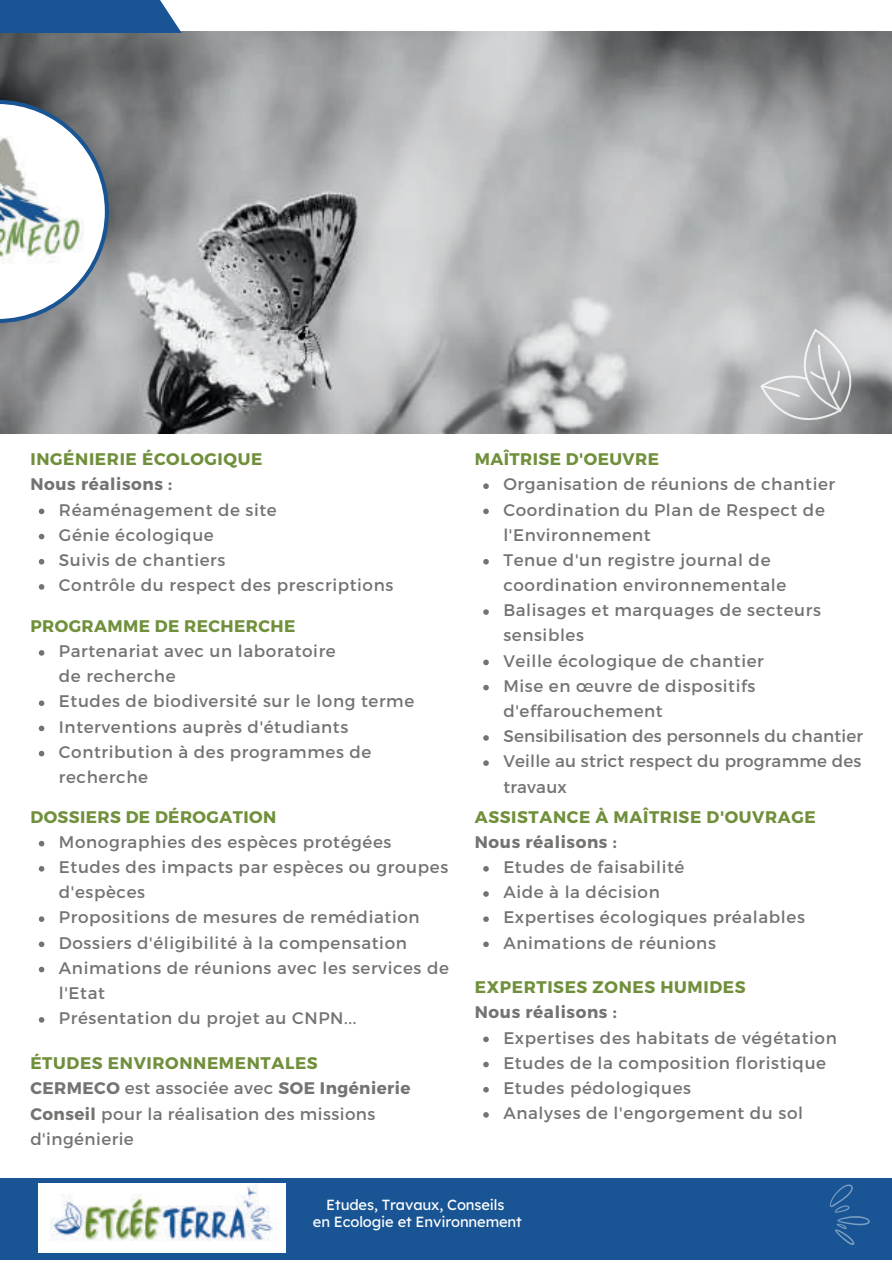
<style>
.page{position:relative;width:892px;height:1263px;background:#fff}
.page>*{position:absolute;margin:0;border:0;box-sizing:border-box;transform-origin:0 0}
.t1{font:16.8px/25.2px "Montserrat";letter-spacing:.035em;color:#757372}
.t2{font:700 16.8px "Montserrat";letter-spacing:.035em;color:#708f3b}
.t3{font:700 16.8px "Montserrat";letter-spacing:.025em;color:#70903b}
.t4{font:700 16.8px "Montserrat";letter-spacing:.035em;color:#757372}
.t5{font:14.7px/17.4px "Lexend Deca";letter-spacing:-.01em;color:#fff;text-align:center}
.s1{font-weight:700;color:#708f3b}
.s2{font-weight:700}
</style>
<div class="page">
<img style="left:0;top:31px;width:891px;height:402px">
<div style="left:0;top:1178px;width:891px;height:81px;background:#195594"></div>
<img style="left:39px;top:1183px;width:246px;height:69px">
<div style="left:0;top:0;width:182px;height:33px;background:#195594"></div>
<svg style="left:760px;top:328px;width:92px;height:96px;background:#bdbfc0"></svg>
<svg style="left:830px;top:1184px;width:40px;height:60px"></svg>
<svg style="left:39px;top:650px;width:5px;height:5px"></svg>
<svg style="left:39px;top:700px;width:5px;height:6px"></svg>
<svg style="left:39px;top:725px;width:5px;height:6px"></svg>
<svg style="left:39px;top:750px;width:5px;height:6px"></svg>
<svg style="left:39px;top:840px;width:5px;height:6px"></svg>
<svg style="left:39px;top:866px;width:5px;height:5px"></svg>
<svg style="left:39px;top:916px;width:5px;height:5px"></svg>
<svg style="left:39px;top:941px;width:5px;height:6px"></svg>
<svg style="left:39px;top:966px;width:5px;height:6px"></svg>
<svg style="left:39px;top:1017px;width:5px;height:5px"></svg>
<svg style="left:39px;top:508px;width:5px;height:6px"></svg>
<svg style="left:39px;top:533px;width:5px;height:6px"></svg>
<svg style="left:39px;top:559px;width:5px;height:5px"></svg>
<svg style="left:39px;top:584px;width:5px;height:5px"></svg>
<svg style="left:0;top:100px;width:109px;height:223px"></svg>
<svg style="left:483px;top:866px;width:5px;height:5px"></svg>
<svg style="left:483px;top:891px;width:5px;height:5px"></svg>
<svg style="left:483px;top:916px;width:5px;height:5px"></svg>
<svg style="left:483px;top:941px;width:5px;height:6px"></svg>
<svg style="left:483px;top:483px;width:5px;height:6px"></svg>
<svg style="left:483px;top:508px;width:5px;height:6px"></svg>
<svg style="left:483px;top:559px;width:5px;height:5px"></svg>
<svg style="left:483px;top:609px;width:5px;height:6px"></svg>
<svg style="left:483px;top:659px;width:5px;height:6px"></svg>
<svg style="left:483px;top:684px;width:5px;height:6px"></svg>
<svg style="left:483px;top:735px;width:5px;height:5px"></svg>
<svg style="left:483px;top:760px;width:5px;height:5px"></svg>
<svg style="left:483px;top:1036px;width:5px;height:6px"></svg>
<svg style="left:483px;top:1061px;width:5px;height:6px"></svg>
<svg style="left:483px;top:1087px;width:5px;height:5px"></svg>
<svg style="left:483px;top:1112px;width:5px;height:5px"></svg>
<p class="t2" style="left:30px;top:449px;width:233px">INGÉNIERIE ÉCOLOGIQUE</p>
<p class="t4" style="left:30px;top:474px;width:143px">Nous réalisons :</p>
<p class="t1" style="left:59px;top:497px;width:336px">Réaménagement de site<br>Génie écologique<br>Suivis de chantiers<br>Contrôle du respect des prescriptions</p>
<p class="t3" style="left:30px;top:615px;width:266px">PROGRAMME DE RECHERCHE</p>
<p class="t1" style="left:59px;top:638px;width:357px">Partenariat avec un laboratoire<br>de recherche<br>Etudes de biodiversité sur le long terme<br>Interventions auprès d'étudiants<br>Contribution à des programmes de recherche</p>
<p class="t3" style="left:30px;top:806px;width:247px">DOSSIERS DE DÉROGATION</p>
<p class="t1" style="left:59px;top:829px;width:391px">Monographies des espèces protégées<br>Etudes des impacts par espèces ou groupes d'espèces<br>Propositions de mesures de remédiation<br>Dossiers d'éligibilité à la compensation<br>Animations de réunions avec les services de l'Etat<br>Présentation du projet au CNPN...</p>
<p class="t1" style="left:30px;top:1050px;width:381px"><span class="s1">ÉTUDES ENVIRONNEMENTALES<br></span><span class="s2">CERMECO</span> est associée avec <span class="s2">SOE Ingénierie<br>Conseil</span> pour la réalisation des missions d'ingénierie</p>
<p class="t3" style="left:475px;top:449px;width:186px">MAÎTRISE D'OEUVRE</p>
<p class="t1" style="left:503px;top:471px;width:361px">Organisation de réunions de chantier<br>Coordination du Plan de Respect de l'Environnement<br>Tenue d'un registre journal de coordination environnementale<br>Balisages et marquages de secteurs sensibles<br>Veille écologique de chantier<br>Mise en œuvre de dispositifs d'effarouchement<br>Sensibilisation des personnels du chantier<br>Veille au strict respect du programme des travaux</p>
<p class="t2" style="left:475px;top:806px;width:342px">ASSISTANCE À MAÎTRISE D'OUVRAGE</p>
<p class="t4" style="left:475px;top:831px;width:143px">Nous réalisons :</p>
<p class="t1" style="left:503px;top:854px;width:303px">Etudes de faisabilité<br>Aide à la décision<br>Expertises écologiques préalables<br>Animations de réunions</p>
<p class="t2" style="left:475px;top:976px;width:272px">EXPERTISES ZONES HUMIDES</p>
<p class="t4" style="left:475px;top:1001px;width:143px">Nous réalisons :</p>
<p class="t1" style="left:503px;top:1024px;width:335px">Expertises des habitats de végétation<br>Etudes de la composition floristique<br>Etudes pédologiques<br>Analyses de l'engorgement du sol</p>
<p class="t5" style="left:313px;top:1193px;width:210px">Etudes, Travaux, Conseils<br>en Ecologie et Environnement</p>
</div>
